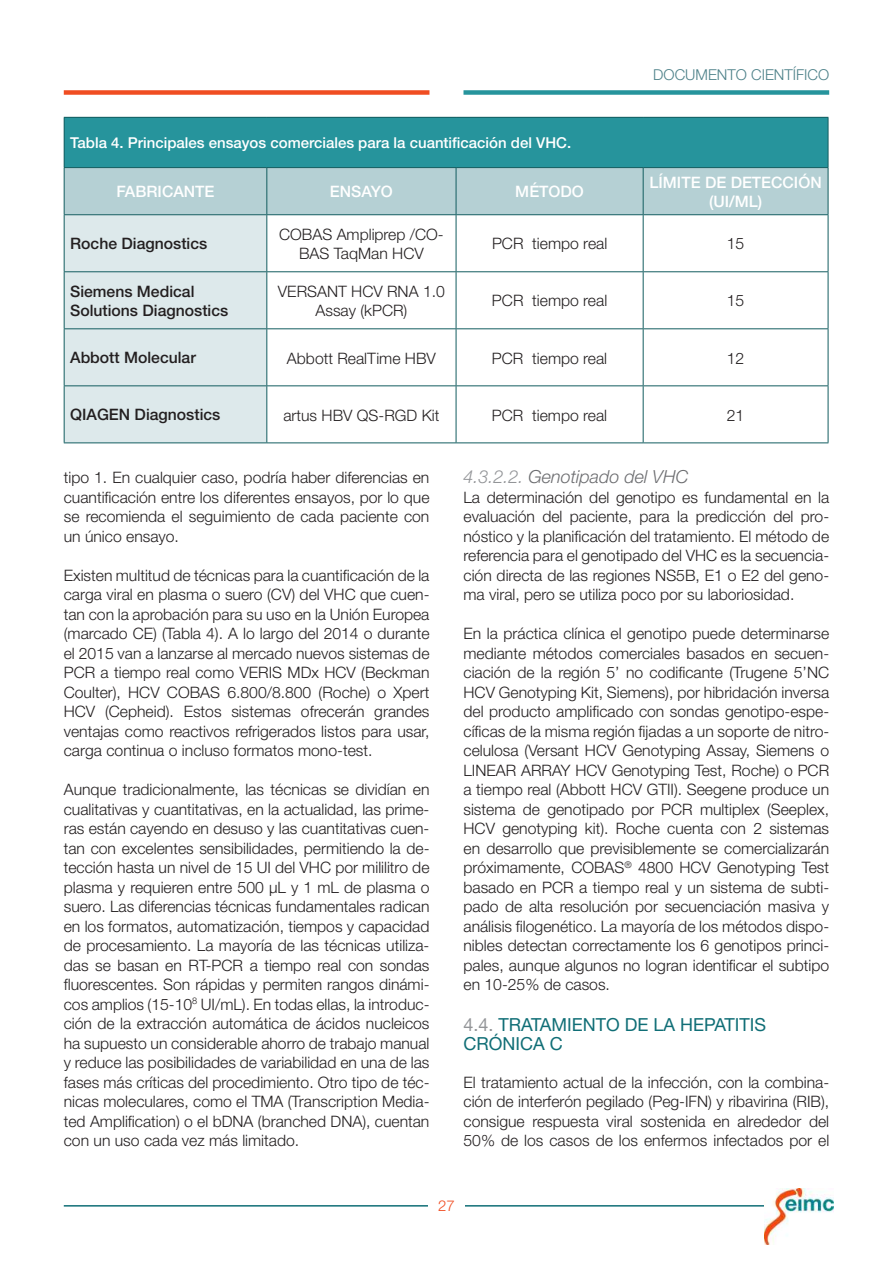
<style>
.page{position:relative;width:893px;height:1263px;background:#fff}
.page>*{position:absolute;margin:0;border:0;box-sizing:border-box;transform-origin:0 0}
.t1{font:18px/19.5px "Helvetica Neue";color:#106e76}
.t2{font:italic 300 18px "Helvetica Neue";color:#6c6d70}
.t3{font:300 15.75px/19.5px "Helvetica Neue";color:#231f20;text-align:justify}
.t4{font:500 15.75px/19.5px "Helvetica Neue";color:#231f20}
.t5{font:500 15.75px/19.5px "Helvetica Neue";color:#fff;text-align:center}
.t6{font:500 15px "Helvetica Neue";color:#fff}
.t7{font:300 15px "Helvetica Neue";color:#4d8189}
.t8{font:300 15px "Helvetica Neue";color:#f04d22}
.s1{color:#939598}
</style>
<div class="page">
<div style="left:64px;top:90px;width:365px;height:5px;background:#f04d22"></div>
<div style="left:463px;top:90px;width:366px;height:5px;background:#26949c"></div>
<hr style="left:64px;top:1205px;width:769px;height:1px;background:#106e76">
<div style="left:428px;top:1192px;width:37px;height:26px;background:#fff"></div>
<img style="left:764px;top:1188px;width:69px;height:56px">
<div style="left:64px;top:117px;width:764px;height:51px;background:#26949c"></div>
<div style="left:65px;top:168px;width:763px;height:46px;background:#b5d0d4"></div>
<div style="left:65px;top:215px;width:201px;height:227px;background:#dde9eb"></div>
<hr style="left:64px;top:117px;width:203px;height:1px;background:#135d60">
<hr style="left:64px;top:118px;width:1px;height:49px;background:#135d60">
<hr style="left:267px;top:117px;width:189px;height:1px;background:#135d60">
<hr style="left:456px;top:117px;width:187px;height:1px;background:#135d60">
<hr style="left:643px;top:117px;width:185px;height:1px;background:#135d60">
<hr style="left:828px;top:118px;width:1px;height:49px;background:#135d60">
<hr style="left:64px;top:167px;width:203px;height:1px;background:#135d60">
<hr style="left:64px;top:168px;width:1px;height:46px;background:#135d60">
<hr style="left:267px;top:167px;width:189px;height:1px;background:#135d60">
<hr style="left:266px;top:168px;width:1px;height:46px;background:#135d60">
<hr style="left:456px;top:167px;width:187px;height:1px;background:#135d60">
<hr style="left:456px;top:168px;width:1px;height:46px;background:#135d60">
<hr style="left:643px;top:167px;width:185px;height:1px;background:#135d60">
<hr style="left:643px;top:168px;width:1px;height:46px;background:#135d60">
<hr style="left:828px;top:168px;width:1px;height:46px;background:#135d60">
<hr style="left:64px;top:214px;width:203px;height:1px;background:#135d60">
<hr style="left:64px;top:215px;width:1px;height:56px;background:#135d60">
<hr style="left:267px;top:214px;width:189px;height:1px;background:#135d60">
<hr style="left:266px;top:215px;width:1px;height:56px;background:#135d60">
<hr style="left:456px;top:214px;width:187px;height:1px;background:#135d60">
<hr style="left:456px;top:215px;width:1px;height:56px;background:#135d60">
<hr style="left:643px;top:214px;width:185px;height:1px;background:#135d60">
<hr style="left:643px;top:215px;width:1px;height:56px;background:#135d60">
<hr style="left:828px;top:215px;width:1px;height:56px;background:#135d60">
<hr style="left:64px;top:271px;width:203px;height:1px;background:#135d60">
<hr style="left:64px;top:272px;width:1px;height:56px;background:#135d60">
<hr style="left:267px;top:271px;width:189px;height:1px;background:#135d60">
<hr style="left:266px;top:272px;width:1px;height:56px;background:#135d60">
<hr style="left:456px;top:271px;width:187px;height:1px;background:#135d60">
<hr style="left:456px;top:272px;width:1px;height:56px;background:#135d60">
<hr style="left:643px;top:271px;width:185px;height:1px;background:#135d60">
<hr style="left:643px;top:272px;width:1px;height:56px;background:#135d60">
<hr style="left:828px;top:272px;width:1px;height:56px;background:#135d60">
<hr style="left:64px;top:328px;width:203px;height:1px;background:#135d60">
<hr style="left:64px;top:329px;width:1px;height:56px;background:#135d60">
<hr style="left:267px;top:328px;width:189px;height:1px;background:#135d60">
<hr style="left:266px;top:329px;width:1px;height:56px;background:#135d60">
<hr style="left:456px;top:328px;width:187px;height:1px;background:#135d60">
<hr style="left:456px;top:329px;width:1px;height:56px;background:#135d60">
<hr style="left:643px;top:328px;width:185px;height:1px;background:#135d60">
<hr style="left:643px;top:329px;width:1px;height:56px;background:#135d60">
<hr style="left:828px;top:329px;width:1px;height:56px;background:#135d60">
<hr style="left:64px;top:385px;width:203px;height:1px;background:#135d60">
<hr style="left:64px;top:386px;width:1px;height:56px;background:#135d60">
<hr style="left:267px;top:385px;width:189px;height:1px;background:#135d60">
<hr style="left:266px;top:386px;width:1px;height:56px;background:#135d60">
<hr style="left:456px;top:385px;width:187px;height:1px;background:#135d60">
<hr style="left:456px;top:386px;width:1px;height:56px;background:#135d60">
<hr style="left:643px;top:385px;width:185px;height:1px;background:#135d60">
<hr style="left:643px;top:386px;width:1px;height:56px;background:#135d60">
<hr style="left:828px;top:386px;width:1px;height:56px;background:#135d60">
<hr style="left:64px;top:442px;width:203px;height:1px;background:#135d60">
<hr style="left:267px;top:442px;width:189px;height:1px;background:#135d60">
<hr style="left:456px;top:442px;width:187px;height:1px;background:#135d60">
<hr style="left:643px;top:442px;width:185px;height:1px;background:#135d60">
<p class="t7" style="left:653px;top:65px;width:177px">DOCUMENTO CIENTÍFICO</p>
<p class="t6" style="left:70px;top:134px;width:502px">Tabla 4. Principales ensayos comerciales para la cuantificación del VHC.</p>
<p class="t5" style="left:116px;top:182px;width:100px">FABRICANTE</p>
<p class="t5" style="left:330px;top:182px;width:65px">ENSAYO</p>
<p class="t5" style="left:515px;top:182px;width:70px">MÉTODO</p>
<p class="t5" style="left:650px;top:172px;width:174px">LÍMITE DE DETECCIÓN (UI/ML)</p>
<p class="t4" style="left:70px;top:234px;width:139px">Roche Diagnostics</p>
<p class="t3" style="left:279px;top:224px;width:166px;text-align:center">COBAS Ampliprep /CO-<br>BAS TaqMan HCV</p>
<p class="t3" style="left:492px;top:234px;width:117px">PCR tiempo real</p>
<p class="t3" style="left:727px;top:234px;width:19px">15</p>
<p class="t4" style="left:70px;top:281px;width:160px">Siemens Medical<br>Solutions Diagnostics</p>
<p class="t3" style="left:278px;top:281px;width:168px;text-align:center">VERSANT HCV RNA 1.0<br>Assay (kPCR)</p>
<p class="t3" style="left:492px;top:291px;width:117px">PCR tiempo real</p>
<p class="t3" style="left:727px;top:291px;width:19px">15</p>
<p class="t4" style="left:70px;top:348px;width:127px">Abbott Molecular</p>
<p class="t3" style="left:287px;top:348px;width:150px">Abbott RealTime HBV</p>
<p class="t3" style="left:492px;top:348px;width:117px">PCR tiempo real</p>
<p class="t3" style="left:727px;top:348px;width:19px">12</p>
<p class="t4" style="left:70px;top:405px;width:152px">QIAGEN Diagnostics</p>
<p class="t3" style="left:283px;top:405px;width:158px">artus HBV QS-RGD Kit</p>
<p class="t3" style="left:492px;top:405px;width:117px">PCR tiempo real</p>
<p class="t3" style="left:727px;top:405px;width:19px">21</p>
<p class="t3" style="left:64px;top:467px;width:367px">tipo 1. En cualquier caso, podría haber diferencias en cuantificación entre los diferentes ensayos, por lo que se recomienda el seguimiento de cada paciente con un único ensayo.</p>
<p class="t3" style="left:64px;top:565px;width:367px">Existen multitud de técnicas para la cuantificación de la carga viral en plasma o suero (CV) del VHC que cuen&shy;tan con la aprobación para su uso en la Unión Europea (marcado CE) (Tabla 4). A lo largo del 2014 o durante el 2015 van a lanzarse al mercado nuevos sistemas de PCR a tiempo real como VERIS MDx HCV (Beckman Coulter), HCV COBAS 6.800/8.800 (Roche) o Xpert HCV (Cepheid). Estos sistemas ofrecerán grandes ventajas como reactivos refrigerados listos para usar, carga continua o incluso formatos mono-test.</p>
<p class="t3" style="left:64px;top:779px;width:367px">Aunque tradicionalmente, las técnicas se dividían en cualitativas y cuantitativas, en la actualidad, las prime&shy;ras están cayendo en desuso y las cuantitativas cuen&shy;tan con excelentes sensibilidades, permitiendo la de&shy;tección hasta un nivel de 15 UI del VHC por mililitro de plasma y requieren entre 500 μL y 1 mL de plasma o suero. Las diferencias técnicas fundamentales radican en los formatos, automatización, tiempos y capacidad de procesamiento. La mayoría de las técnicas utiliza&shy;das se basan en RT-PCR a tiempo real con sondas fluorescentes. Son rápidas y permiten rangos dinámi&shy;cos amplios (15-10<sup>8</sup> UI/mL). En todas ellas, la introduc&shy;ción de la extracción automática de ácidos nucleicos ha supuesto un considerable ahorro de trabajo manual y reduce las posibilidades de variabilidad en una de las fases más críticas del procedimiento. Otro tipo de téc&shy;nicas moleculares, como el TMA (Transcription Media&shy;ted Amplification) o el bDNA (branched DNA), cuentan con un uso cada vez más limitado.</p>
<p class="t2" style="left:463px;top:466px;width:227px"><span class="s1">4.3.2.2.</span> Genotipado del VHC</p>
<p class="t3" style="left:463px;top:487px;width:367px">La determinación del genotipo es fundamental en la evaluación del paciente, para la predicción del pro&shy;nóstico y la planificación del tratamiento. El método de referencia para el genotipado del VHC es la secuencia&shy;ción directa de las regiones NS5B, E1 o E2 del geno&shy;ma viral, pero se utiliza poco por su laboriosidad.</p>
<p class="t3" style="left:463px;top:623px;width:367px">En la práctica clínica el genotipo puede determinarse mediante métodos comerciales basados en secuen&shy;ciación de la región 5’ no codificante (Trugene 5’NC HCV Genotyping Kit, Siemens), por hibridación inversa del producto amplificado con sondas genotipo-espe&shy;cíficas de la misma región fijadas a un soporte de nitro&shy;celulosa (Versant HCV Genotyping Assay, Siemens o LINEAR ARRAY HCV Genotyping Test, Roche) o PCR a tiempo real (Abbott HCV GTII). Seegene produce un sistema de genotipado por PCR multiplex (Seeplex, HCV genotyping kit). Roche cuenta con 2 sistemas en desarrollo que previsiblemente se comercializarán próximamente, COBAS<sup>®</sup> 4800 HCV Genotyping Test basado en PCR a tiempo real y un sistema de subti&shy;pado de alta resolución por secuenciación masiva y análisis filogenético. La mayoría de los métodos dispo&shy;nibles detectan correctamente los 6 genotipos princi&shy;pales, aunque algunos no logran identificar el subtipo en 10-25% de casos.</p>
<p class="t1" style="left:463px;top:1014px;width:304px"><span class="s1">4.4.</span> TRATAMIENTO DE LA HEPATITIS<br>CRÓNICA C</p>
<p class="t3" style="left:463px;top:1072px;width:367px">El tratamiento actual de la infección, con la combina&shy;ción de interferón pegilado (Peg-IFN) y ribavirina (RIB), consigue respuesta viral sostenida en alrededor del 50% de los casos de los enfermos infectados por el</p>
<p class="t8" style="left:438px;top:1196px;width:18px">27</p>
</div>
